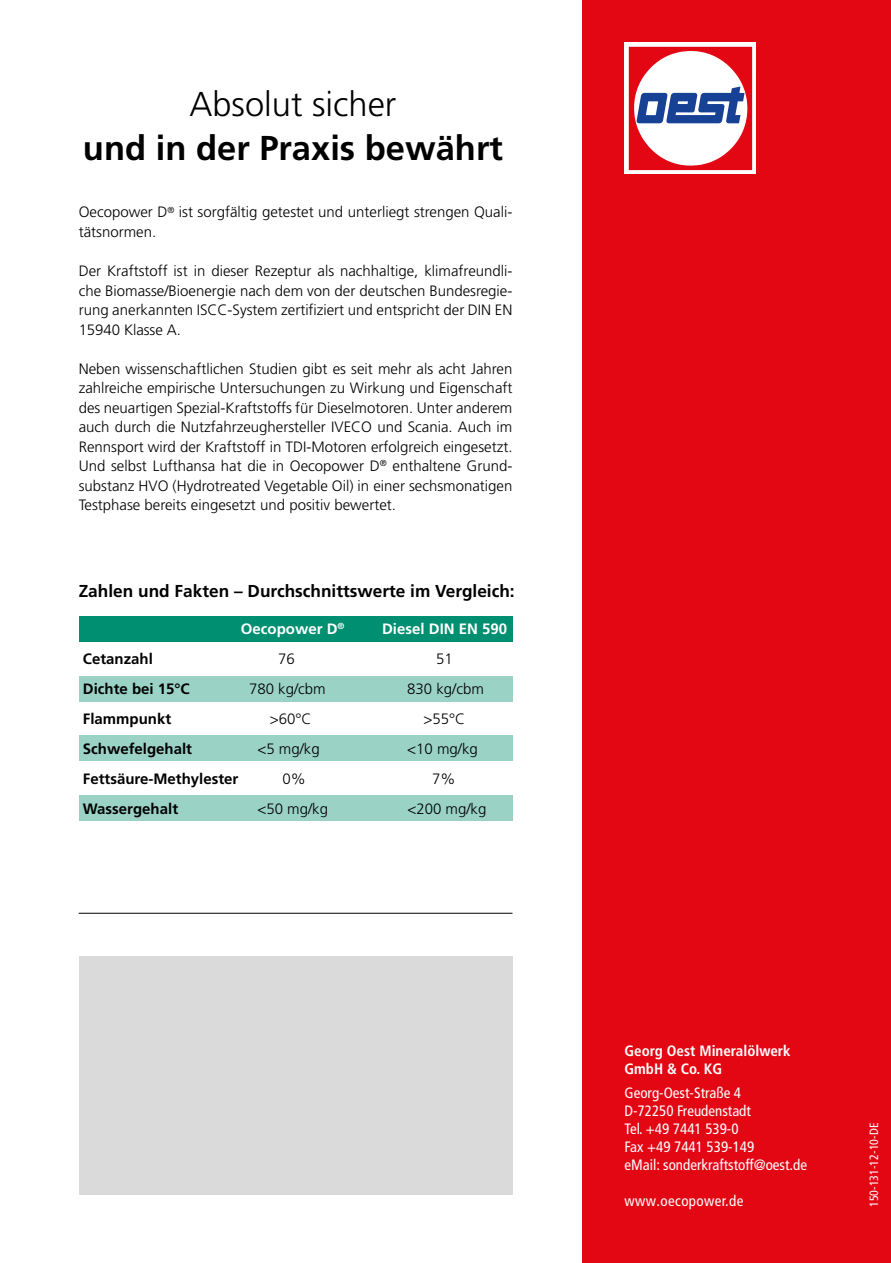
<style>
.page{position:relative;width:891px;height:1263px;background:#fff}
.page>*{position:absolute;margin:0;border:0;box-sizing:border-box;transform-origin:0 0}
.t1{font:700 34.5px "Frutiger LT Pro";color:#000}
.t2{font:300 34.5px "Frutiger LT Pro";color:#000}
.t3{font:700 17.25px "Frutiger LT Pro";color:#000}
.t4{font:300 15px/19.5px "Frutiger LT Pro";color:#000;text-align:justify}
.t5{font:condensed 15px/18px "Frutiger LT Pro";color:#fff}
.t6{font:700 15px "Frutiger LT Pro";color:#000}
.t7{font:700 condensed 15px/18px "Frutiger LT Std";color:#fff}
.t8{font:700 15px "Frutiger LT Pro";color:#fff}
.t9{font:condensed 15px "Frutiger LT Pro";letter-spacing:.025em;color:#fff}
.t10{font:condensed 12px "Frutiger LT Pro";color:#fff}
</style>
<div class="page">
<div style="left:582px;top:0;width:309px;height:1263px;background:#e30613"></div>
<svg style="left:624px;top:43px;width:132px;height:131px;background:#fdf5f6"></svg>
<svg style="left:629px;top:47px;width:123px;height:123px"></svg>
<div style="left:79px;top:617px;width:433px;height:25px;background:#008f70"></div>
<div style="left:79px;top:676px;width:433px;height:26px;background:#9ad2c6"></div>
<div style="left:79px;top:736px;width:433px;height:25px;background:#9ad2c6"></div>
<div style="left:79px;top:795px;width:433px;height:26px;background:#9ad2c6"></div>
<hr style="left:79px;top:913px;width:433px;height:1px;background:#000">
<div style="left:79px;top:957px;width:433px;height:238px;background:#dadada"></div>
<h1 class="t2" style="left:189px;top:84px;width:209px">Absolut sicher</h1>
<h1 class="t1" style="left:83px;top:127px;width:421px">und in der Praxis bewährt</h1>
<p class="t4" style="left:79px;top:203px;width:435px">Oecopower D<sup>®</sup> ist sorgfältig getestet und unterliegt strengen Quali&shy;tätsnormen.</p>
<p class="t4" style="left:79px;top:261px;width:435px">Der Kraftstoff ist in dieser Rezeptur als nachhaltige, klimafreundli&shy;che Biomasse/Bioenergie nach dem von der deutschen Bundesregie&shy;rung anerkannten ISCC-System zertifiziert und entspricht der DIN EN 15940 Klasse A.</p>
<p class="t4" style="left:79px;top:359px;width:435px">Neben wissenschaftlichen Studien gibt es seit mehr als acht Jahren zahlreiche empirische Untersuchungen zu Wirkung und Eigenschaft des neuartigen Spezial-Kraftstoffs für Dieselmotoren. Unter anderem auch durch die Nutzfahrzeughersteller IVECO und Scania. Auch im Rennsport wird der Kraftstoff in TDI-Motoren erfolgreich eingesetzt.<br>Und selbst Lufthansa hat die in Oecopower D<sup>®</sup> enthaltene Grund&shy;substanz HVO (Hydrotreated Vegetable Oil) in einer sechsmonatigen Testphase bereits eingesetzt und positiv bewertet.</p>
<p class="t3" style="left:79px;top:580px;width:437px">Zahlen und Fakten – Durchschnittswerte im Vergleich:</p>
<p class="t8" style="left:241px;top:619px;width:105px">Oecopower D<sup>®</sup></p>
<p class="t8" style="left:382px;top:619px;width:127px">Diesel DIN EN 590</p>
<p class="t6" style="left:83px;top:649px;width:72px">Cetanzahl</p>
<p class="t4" style="left:278px;top:649px;width:18px">76</p>
<p class="t4" style="left:436px;top:649px;width:18px">51</p>
<p class="t6" style="left:83px;top:679px;width:108px">Dichte bei 15°C</p>
<p class="t4" style="left:249px;top:679px;width:78px">780 kg/cbm</p>
<p class="t4" style="left:407px;top:679px;width:78px">830 kg/cbm</p>
<p class="t6" style="left:83px;top:709px;width:90px">Flammpunkt</p>
<p class="t4" style="left:270px;top:709px;width:43px">&gt;60°C</p>
<p class="t4" style="left:424px;top:709px;width:43px">&gt;55°C</p>
<p class="t6" style="left:83px;top:739px;width:111px">Schwefelgehalt</p>
<p class="t4" style="left:257px;top:739px;width:64px">&lt;5 mg/kg</p>
<p class="t4" style="left:407px;top:739px;width:72px">&lt;10 mg/kg</p>
<p class="t6" style="left:83px;top:769px;width:157px">Fettsäure-Methylester</p>
<p class="t4" style="left:282px;top:769px;width:25px">0%</p>
<p class="t4" style="left:432px;top:769px;width:25px">7%</p>
<p class="t6" style="left:83px;top:799px;width:97px">Wassergehalt</p>
<p class="t4" style="left:257px;top:799px;width:72px">&lt;50 mg/kg</p>
<p class="t4" style="left:407px;top:799px;width:81px">&lt;200 mg/kg</p>
<p class="t7" style="left:624px;top:1041px;width:168px">Georg Oest Mineralölwerk<br>GmbH &amp; Co. KG</p>
<p class="t5" style="left:624px;top:1083px;width:184px">Georg-Oest-Straße 4<br>D-72250 Freudenstadt<br>Tel. +49 7441 539-0<br>Fax +49 7441 539-149<br>eMail: sonderkraftstoff@oest.de</p>
<p class="t9" style="left:624px;top:1191px;width:120px">www.oecopower.de</p>
<p class="t10" style="left:867px;top:1207px;width:86px;rotate:-90deg">150-131-12-10-DE</p>
</div>
